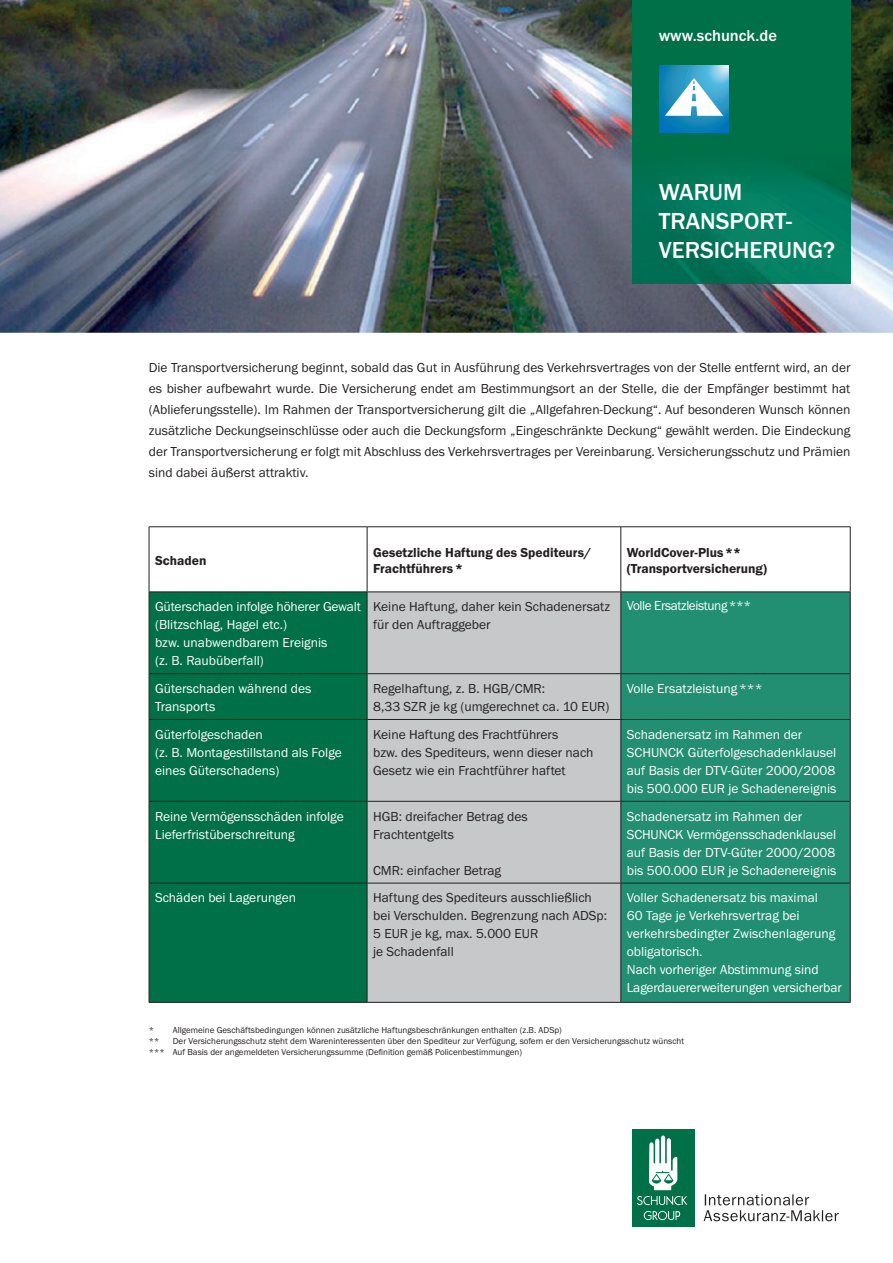
<style>
.page{position:relative;width:893px;height:1263px;background:#fff}
.page>*{position:absolute;margin:0;border:0;box-sizing:border-box;transform-origin:0 0}
.t1{font:500 24px/28.8px "Franklin Got T";color:#fff}
.t2{font:500 16.5px "Franklin Got T";color:#fff}
.t3{font:13.5px/18px "Franklin Got T";color:#231f20}
.t4{font:13.5px/18px "Franklin Got T";color:#fff}
.t5{font:600 13.5px/16.2px "Franklin Got T";color:#231f20}
.t6{font:13.5px "Franklin Got T";letter-spacing:-.03em;color:#fff}
.t7{font:9px/10.8px "Franklin Got T";color:#231f20}
</style>
<div class="page">
<div style="left:632px;top:1129px;width:62px;height:97px;background:#007049"></div>
<svg style="left:649px;top:1135px;width:28px;height:55px"></svg>
<svg style="left:637px;top:1196px;width:50px;height:9px"></svg>
<svg style="left:644px;top:1211px;width:36px;height:9px"></svg>
<svg style="left:704px;top:1194px;width:135px;height:27px"></svg>
<img style="left:0;top:0;width:893px;height:333px">
<img style="left:632px;top:0;width:218px;height:284px">
<div style="left:150px;top:593px;width:217px;height:409px;background:#007049"></div>
<div style="left:368px;top:593px;width:253px;height:409px;background:#c7c8ca"></div>
<div style="left:622px;top:593px;width:228px;height:409px;background:#228e72"></div>
<hr style="left:149px;top:526px;width:218px;height:1px;background:#231f20">
<hr style="left:149px;top:527px;width:1px;height:65px;background:#231f20">
<hr style="left:367px;top:526px;width:254px;height:1px;background:#231f20">
<hr style="left:367px;top:527px;width:1px;height:65px;background:#231f20">
<hr style="left:621px;top:526px;width:229px;height:1px;background:#231f20">
<hr style="left:621px;top:527px;width:1px;height:65px;background:#231f20">
<hr style="left:850px;top:527px;width:1px;height:65px;background:#231f20">
<hr style="left:149px;top:592px;width:218px;height:1px;background:#231f20">
<hr style="left:149px;top:592px;width:1px;height:81px;background:#231f20">
<hr style="left:367px;top:592px;width:254px;height:1px;background:#231f20">
<hr style="left:367px;top:592px;width:1px;height:81px;background:#231f20">
<hr style="left:621px;top:592px;width:229px;height:1px;background:#231f20">
<hr style="left:621px;top:592px;width:1px;height:81px;background:#231f20">
<hr style="left:850px;top:592px;width:1px;height:81px;background:#231f20">
<hr style="left:149px;top:673px;width:218px;height:1px;background:#231f20">
<hr style="left:149px;top:674px;width:1px;height:45px;background:#231f20">
<hr style="left:367px;top:673px;width:254px;height:1px;background:#231f20">
<hr style="left:367px;top:674px;width:1px;height:45px;background:#231f20">
<hr style="left:621px;top:673px;width:229px;height:1px;background:#231f20">
<hr style="left:621px;top:674px;width:1px;height:45px;background:#231f20">
<hr style="left:850px;top:674px;width:1px;height:45px;background:#231f20">
<hr style="left:149px;top:719px;width:218px;height:1px;background:#231f20">
<hr style="left:149px;top:720px;width:1px;height:81px;background:#231f20">
<hr style="left:367px;top:719px;width:254px;height:1px;background:#231f20">
<hr style="left:367px;top:720px;width:1px;height:81px;background:#231f20">
<hr style="left:621px;top:719px;width:229px;height:1px;background:#231f20">
<hr style="left:621px;top:720px;width:1px;height:81px;background:#231f20">
<hr style="left:850px;top:720px;width:1px;height:81px;background:#231f20">
<hr style="left:149px;top:801px;width:218px;height:1px;background:#231f20">
<hr style="left:149px;top:801px;width:1px;height:82px;background:#231f20">
<hr style="left:367px;top:801px;width:254px;height:1px;background:#231f20">
<hr style="left:367px;top:801px;width:1px;height:82px;background:#231f20">
<hr style="left:621px;top:801px;width:229px;height:1px;background:#231f20">
<hr style="left:621px;top:801px;width:1px;height:82px;background:#231f20">
<hr style="left:850px;top:801px;width:1px;height:82px;background:#231f20">
<hr style="left:149px;top:883px;width:218px;height:1px;background:#231f20">
<hr style="left:149px;top:883px;width:1px;height:119px;background:#231f20">
<hr style="left:367px;top:883px;width:254px;height:1px;background:#231f20">
<hr style="left:367px;top:883px;width:1px;height:119px;background:#231f20">
<hr style="left:621px;top:883px;width:229px;height:1px;background:#231f20">
<hr style="left:621px;top:883px;width:1px;height:119px;background:#231f20">
<hr style="left:850px;top:883px;width:1px;height:119px;background:#231f20">
<hr style="left:149px;top:1002px;width:218px;height:1px;background:#231f20">
<hr style="left:367px;top:1002px;width:254px;height:1px;background:#231f20">
<hr style="left:621px;top:1002px;width:229px;height:1px;background:#231f20">
<svg style="left:659px;top:65px;width:69px;height:68px;background:#2490c2"></svg>
<svg style="left:665px;top:78px;width:58px;height:38px"></svg>
<p class="t2" style="left:659px;top:26px;width:120px">www.schunck.de</p>
<h1 class="t1" style="left:659px;top:178px;width:178px">WARUM<br>TRANSPORT-<br>VERSICHERUNG?</h1>
<p class="t3" style="left:149px;top:357px;width:703px;line-height:21px;text-align:justify">Die Transportversicherung beginnt, sobald das Gut in Ausführung des Verkehrsvertrages von der Stelle entfernt wird, an der es bisher aufbewahrt wurde. Die Versicherung endet am Bestimmungsort an der Stelle, die der Empfänger bestimmt hat (Ablieferungsstelle). Im Rahmen der Transportversicherung gilt die „Allgefahren-Deckung“. Auf besonderen Wunsch können zusätzliche Deckungseinschlüsse oder auch die Deckungsform „Eingeschränkte Deckung“ gewählt werden. Die Eindeckung der Transportversicherung er folgt mit Abschluss des Verkehrsvertrages per Vereinbarung. Versicherungsschutz und Prämien sind dabei äußerst attraktiv.</p>
<p class="t5" style="left:155px;top:552px;width:53px">Schaden</p>
<p class="t5" style="left:373px;top:544px;width:220px">Gesetzliche Haftung des Spediteurs/<br>Frachtführers *</p>
<p class="t5" style="left:627px;top:544px;width:142px">WorldCover-Plus ** (Transportversicherung)</p>
<p class="t4" style="left:155px;top:597px;width:208px">Güterschaden infolge höherer Gewalt (Blitzschlag, Hagel etc.)<br>bzw. unabwendbarem Ereignis<br>(z. B. Raubüberfall)</p>
<p class="t3" style="left:373px;top:597px;width:238px">Keine Haftung, daher kein Schadenersatz für den Auftraggeber</p>
<p class="t6" style="left:627px;top:598px;width:126px">Volle Ersatzleistung***</p>
<p class="t4" style="left:155px;top:679px;width:158px">Güterschaden während des<br>Transports</p>
<p class="t3" style="left:373px;top:679px;width:238px">Regelhaftung, z. B. HGB/CMR:<br>8,33 SZR je kg (umgerechnet ca. 10 EUR)</p>
<p class="t4" style="left:627px;top:679px;width:137px">Volle Ersatzleistung***</p>
<p class="t4" style="left:155px;top:725px;width:188px">Güterfolgeschaden<br>(z. B. Montagestillstand als Folge eines Güterschadens)</p>
<p class="t3" style="left:373px;top:725px;width:222px">Keine Haftung des Frachtführers<br>bzw. des Spediteurs, wenn dieser nach<br>Gesetz wie ein Frachtführer haftet</p>
<p class="t4" style="left:627px;top:725px;width:211px">Schadenersatz im Rahmen der SCHUNCK Güterfolgeschadenklausel auf Basis der DTV-Güter 2000/2008 bis 500.000 EUR je Schadenereignis</p>
<p class="t4" style="left:155px;top:807px;width:190px">Reine Vermögensschäden infolge<br>Lieferfristüberschreitung</p>
<p class="t3" style="left:373px;top:807px;width:156px">HGB: dreifacher Betrag des<br>Frachtentgelts</p>
<p class="t3" style="left:373px;top:861px;width:130px">CMR: einfacher Betrag</p>
<p class="t4" style="left:627px;top:807px;width:211px">Schadenersatz im Rahmen der SCHUNCK Vermögensschadenklausel auf Basis der DTV-Güter 2000/2008 bis 500.000 EUR je Schadenereignis</p>
<p class="t4" style="left:155px;top:889px;width:143px">Schäden bei Lagerungen</p>
<p class="t3" style="left:373px;top:889px;width:236px">Haftung des Spediteurs ausschließlich bei Verschulden. Begrenzung nach ADSp:<br>5 EUR je kg, max. 5.000 EUR<br>je Schadenfall</p>
<p class="t4" style="left:627px;top:889px;width:216px">Voller Schadenersatz bis maximal<br>60 Tage je Verkehrsvertrag bei verkehrsbedingter Zwischenlagerung obligatorisch.<br>Nach vorheriger Abstimmung sind<br>Lagerdauererweiterungen versicherbar</p>
<p class="t7" style="left:149px;top:1024px;width:415px">* Allgemeine Geschäftsbedingungen können zusätzliche Haftungsbeschränkungen enthalten (z.B. ADSp) **</p>
<p class="t7" style="left:149px;top:1035px;width:537px;text-indent:24px">Der Versicherungsschutz steht dem Wareninteressenten über den Spediteur zur Verfügung, sofern er den Versicherungsschutz wünscht *** Auf Basis der angemeldeten Versicherungssumme (Definition gemäß Policenbestimmungen)</p>
</div>
